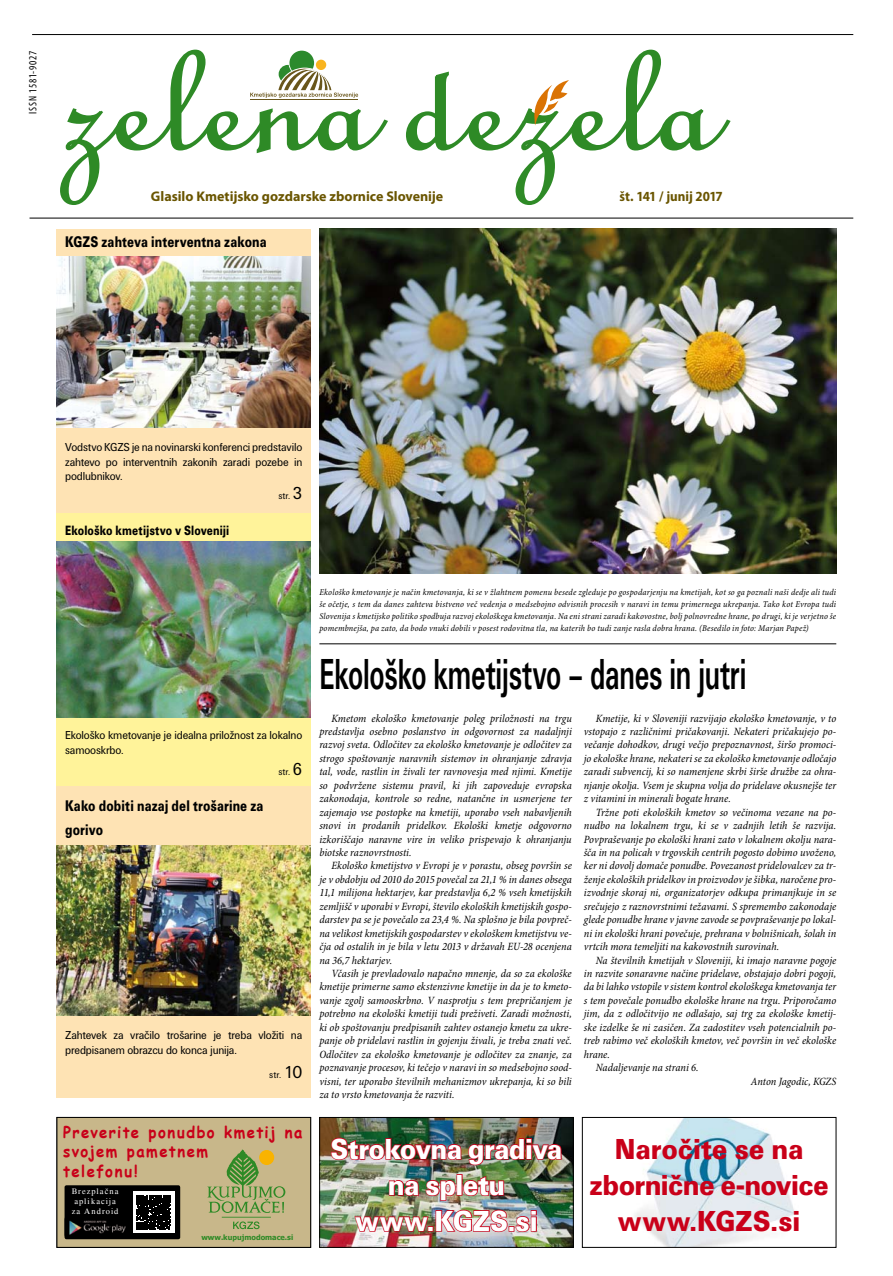
<style>
.page{position:relative;width:893px;height:1276px;background:#fff}
.page>*{position:absolute;margin:0;border:0;box-sizing:border-box;transform-origin:0 0}
.t1{font:700 45px "Unitus TEE";letter-spacing:-.01em;color:#000;scale:.6 1}
.t2{font:30px/36px "Unitus TEE Blac";letter-spacing:-.015em;color:#c90019;text-align:center;scale:.9 1}
.t3{font:30px/36px "Unitus TEE Blac";letter-spacing:-.02em;color:#fff;text-align:center;scale:.9 1}
.t4{font:16px/24px "Unitus TEE Blac";letter-spacing:.01em;color:#000;scale:.75 1}
.t5{font:700 16px/19.2px "Comic Sans MS";letter-spacing:.095em;color:#c90019;scale:.93 1}
.t6{font:700 14px "Myriad Pro";color:#6a5501}
.t7{font:14px "Unitus TEE Blac";letter-spacing:.01em;color:#000;scale:.75 1}
.t8{font:700 semi-condensed 14px "Myriad Pro";letter-spacing:-.01em;color:#6a5501}
.t9{font:12px/14.4px "Unitus TEE";letter-spacing:-.015em;color:#000;scale:.9 1}
.t10{font:italic condensed 11.2px/13.4px "Minion Pro";color:#000;text-align:justify}
.t11{font:condensed 11px "Myriad Pro";letter-spacing:.065em;color:#000}
.t12{font:10px "Unitus TEE";letter-spacing:.01em;color:#000;scale:.9 1}
.t13{font:italic condensed 9px/12px "Minion Pro";letter-spacing:.02em;color:#000;text-align:justify}
.t14{font:8.4px/10.1px "Times";letter-spacing:.12em;color:#fff;text-align:center}
.t15{font:700 7.4px "Tahoma";color:#2e8a26}
.s1{font-size:18px}
</style>
<div class="page">
<img style="left:321px;top:1119px;width:251px;height:126px">
<div style="left:57px;top:229px;width:254px;height:316px;background:#fee3b4"></div>
<div style="left:57px;top:513px;width:254px;height:274px;background:#fff39a"></div>
<img style="left:330px;top:1137px;width:233px;height:29px">
<div style="left:456px;top:1174px;width:7px;height:21px;border:2px solid #c90019"></div>
<img style="left:353px;top:1175px;width:185px;height:69px">
<div style="left:319px;top:1117px;width:255px;height:130px;border:1px solid #000"></div>
<hr style="left:319px;top:643px;width:517px;height:1px;background:#000">
<div style="left:57px;top:786px;width:254px;height:312px;background:#fee3b4"></div>
<div style="left:57px;top:1117px;width:254px;height:130px;background:#c8b78a"></div>
<div style="left:57px;top:1117px;width:254px;height:130px;border:1px solid #000"></div>
<img style="left:634px;top:1119px;width:161px;height:126px">
<div style="left:582px;top:1117px;width:254px;height:130px;border:1px solid #000"></div>
<svg style="left:207px;top:1149px;width:78px;height:80px"></svg>
<div style="left:65px;top:1185px;width:115px;height:54px;background:#000;border-radius:2px"></div>
<img style="left:69px;top:1220px;width:57px;height:15px">
<div style="left:133px;top:1191px;width:42px;height:42px;background:#fff"></div>
<svg style="left:137px;top:1195px;width:34px;height:34px"></svg>
<img style="left:319px;top:229px;width:517px;height:344px">
<img style="left:57px;top:257px;width:254px;height:170px">
<img style="left:57px;top:541px;width:254px;height:176px">
<img style="left:57px;top:845px;width:254px;height:170px">
<hr style="left:32px;top:34px;width:821px;height:1px;background:#000">
<hr style="left:30px;top:218px;width:823px;height:1px;background:#000">
<svg style="left:406px;top:49px;width:325px;height:156px"></svg>
<svg style="left:60px;top:49px;width:328px;height:156px"></svg>
<p class="t11" style="left:26px;top:114px;width:65px;rotate:-90deg">ISSN 1581-9027</p>
<p class="t6" style="left:151px;top:187px;width:294px">Glasilo Kmetijsko gozdarske zbornice Slovenije</p>
<p class="t8" style="left:619px;top:189px;width:105px">št. 141 / junij 2017</p>
<h3 class="t4" style="left:65px;top:229px;width:270px">KGZS zahteva interventna zakona</h3>
<p class="t9" style="left:65px;top:440px;width:265px;text-align:justify">Vodstvo KGZS je na novinarski konferenci predstavilo zahtevo po interventnih zakonih zaradi pozebe in podlubnikov.</p>
<p class="t12" style="left:278px;top:490px;width:28px">str. <span class="s1">3</span></p>
<p class="t7" style="left:65px;top:522px;width:220px">Ekološko kmetijstvo v Sloveniji</p>
<p class="t9" style="left:65px;top:728px;width:265px">Ekološko kmetovanje je idealna priložnost za lokalno samooskrbo.</p>
<p class="t12" style="left:278px;top:766px;width:28px">str. <span class="s1">6</span></p>
<h3 class="t4" style="left:65px;top:793px;width:266px">Kako dobiti nazaj del trošarine za gorivo</h3>
<p class="t9" style="left:65px;top:1028px;width:265px">Zahtevek za vračilo trošarine je treba vložiti na predpisanem obrazcu do konca junija.</p>
<p class="t12" style="left:269px;top:1068px;width:38px">str. <span class="s1">10</span></p>
<h3 class="t5" style="left:63px;top:1122px;width:259px">Preverite ponudbo kmetij na svojem pametnem<br>telefonu!</h3>
<p class="t14" style="left:72px;top:1186px;width:48px">Brezplačna aplikacija za Android</p>
<p class="t15" style="left:201px;top:1231px;width:93px">www.kupujmodomace.si</p>
<p class="t13" style="left:319px;top:586px;width:518px">Ekološko kmetovanje je način kmetovanja, ki se v žlahtnem pomenu besede zgleduje po gospodarjenju na kmetijah, kot so ga poznali naši dedje ali tudi še očetje, s tem da danes zahteva bistveno več vedenja o medsebojno odvisnih procesih v naravi in temu primernega ukrepanja. Tako kot Evropa tudi Slovenija s kmetijsko politiko spodbuja razvoj ekološkega kmetovanja. Na eni strani zaradi kakovostne, bolj polnovredne hrane, po drugi, ki je verjetno še pomembnejša, pa zato, da bodo vnuki dobili v posest rodovitna tla, na katerih bo tudi zanje rasla dobra hrana. (Besedilo in foto: Marjan Papež)</p>
<h1 class="t1" style="left:319px;top:649px;width:713px">Ekološko kmetijstvo – danes in jutri</h1>
<p class="t10" style="left:319px;top:712px;width:254px;text-indent:12px">Kmetom ekološko kmetovanje poleg priložnosti na trgu predstavlja osebno poslanstvo in odgovornost za nadaljnji razvoj sveta. Odločitev za ekološko kmetovanje je odločitev za strogo spoštovanje naravnih sistemov in ohranjanje zdravja tal, vode, rastlin in živali ter ravnovesja med njimi. Kmetije so podvržene sistemu pravil, ki jih zapoveduje evropska zakonodaja, kontrole so redne, natančne in usmerjene ter zajemajo vse postopke na kmetiji, uporabo vseh nabavljenih snovi in prodanih pridelkov. Ekološki kmetje odgovorno izkoriščajo naravne vire in veliko prispevajo k ohranjanju biotske raznovrstnosti.</p>
<p class="t10" style="left:319px;top:859px;width:254px;text-indent:12px">Ekološko kmetijstvo v Evropi je v porastu, obseg površin se je v obdobju od 2010 do 2015 povečal za 21,1 % in danes obsega 11,1 milijona hektarjev, kar predstavlja 6,2 % vseh kmetijskih zemljišč v uporabi v Evropi, število ekoloških kmetijskih gospo&shy;darstev pa se je povečalo za 23,4 %. Na splošno je bila povpreč&shy;na velikost kmetijskih gospodarstev v ekološkem kmetijstvu ve&shy;čja od ostalih in je bila v letu 2013 v državah EU-28 ocenjena na 36,7 hektarjev.</p>
<p class="t10" style="left:319px;top:967px;width:254px;text-indent:12px">Včasih je prevladovalo napačno mnenje, da so za ekološke kmetije primerne samo ekstenzivne kmetije in da je to kmeto&shy;vanje zgolj samooskrbno. V nasprotju s tem prepričanjem je potrebno na ekološki kmetiji tudi preživeti. Zaradi možnosti, ki ob spoštovanju predpisanih zahtev ostanejo kmetu za ukre&shy;panje ob pridelavi rastlin in gojenju živali, je treba znati več.<br>Odločitev za ekološko kmetovanje je odločitev za znanje, za poznavanje procesov, ki tečejo v naravi in so medsebojno sood&shy;visni, ter uporabo številnih mehanizmov ukrepanja, ki so bili za to vrsto kmetovanja že razviti.</p>
<p class="t10" style="left:584px;top:712px;width:254px;text-indent:12px">Kmetije, ki v Sloveniji razvijajo ekološko kmetovanje, v to vstopajo z različnimi pričakovanji. Nekateri pričakujejo po&shy;večanje dohodkov, drugi večjo prepoznavnost, širšo promoci&shy;jo ekološke hrane, nekateri se za ekološko kmetovanje odločajo zaradi subvencij, ki so namenjene skrbi širše družbe za ohra&shy;njanje okolja. Vsem je skupna volja do pridelave okusnejše ter z vitamini in minerali bogate hrane.</p>
<p class="t10" style="left:584px;top:806px;width:254px;text-indent:12px">Tržne poti ekoloških kmetov so večinoma vezane na po&shy;nudbo na lokalnem trgu, ki se v zadnjih letih še razvija.<br>Povpraševanje po ekološki hrani zato v lokalnem okolju nara&shy;šča in na policah v trgovskih centrih pogosto dobimo uvoženo, ker ni dovolj domače ponudbe. Povezanost pridelovalcev za tr&shy;ženje ekoloških pridelkov in proizvodov je šibka, naročene pro&shy;izvodnje skoraj ni, organizatorjev odkupa primanjkuje in se srečujejo z raznovrstnimi težavami. S spremembo zakonodaje glede ponudbe hrane v javne zavode se povpraševanje po lokal&shy;ni in ekološki hrani povečuje, prehrana v bolnišnicah, šolah in vrtcih mora temeljiti na kakovostnih surovinah.</p>
<p class="t10" style="left:596px;top:953px;width:242px">Na številnih kmetijah v Sloveniji, ki imajo naravne pogoje</p>
<p class="t10" style="left:584px;top:967px;width:254px">in razvite sonaravne načine pridelave, obstajajo dobri pogoji,</p>
<p class="t10" style="left:584px;top:980px;width:254px">da bi lahko vstopile v sistem kontrol ekološkega kmetovanja ter</p>
<p class="t10" style="left:584px;top:994px;width:254px">s tem povečale ponudbo ekološke hrane na trgu. Priporočamo</p>
<p class="t10" style="left:584px;top:1007px;width:254px">jim, da z odločitvijo ne odlašajo, saj trg za ekološke kmetij-</p>
<p class="t10" style="left:584px;top:1021px;width:254px">ske izdelke še ni zasičen. Za zadostitev vseh potencialnih po-</p>
<p class="t10" style="left:584px;top:1034px;width:254px">treb rabimo več ekoloških kmetov, več površin in več ekološke</p>
<p class="t10" style="left:584px;top:1048px;width:28px">hrane.</p>
<p class="t10" style="left:596px;top:1061px;width:104px">Nadaljevanje na strani 6.</p>
<p class="t10" style="left:751px;top:1074px;width:87px">Anton Jagodic, KGZS</p>
<h2 class="t3" style="left:331px;top:1131px;width:259px">Strokovna gradiva na spletu www.KGZS.si</h2>
<h2 class="t2" style="left:590px;top:1131px;width:267px">Naročite se na zbornične e-novice www.KGZS.si</h2>
</div>
